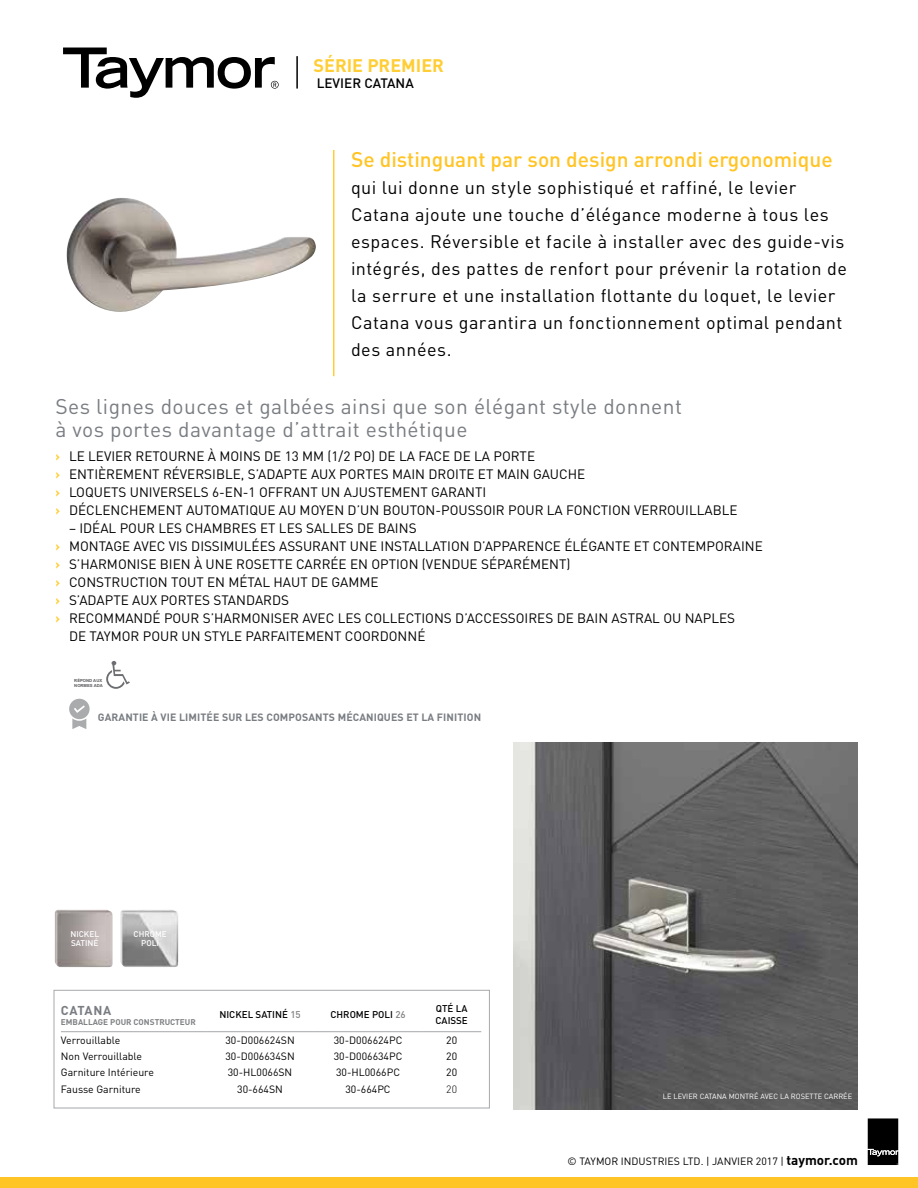
<style>
.page{position:relative;width:918px;height:1188px;background:#fff}
.page>*{position:absolute;margin:0;border:0;box-sizing:border-box;transform-origin:0 0}
.t1{font:21px/22.5px "DIN";letter-spacing:.02em;color:#797d82}
.t2{font:500 21px "DIN";color:#ffc425}
.t3{font:18px/27px "DIN";letter-spacing:.025em;color:#000}
.t4{font:700 18px "DIN";color:#ffce35}
.t5{font:13.5px/18px "DIN";color:#000}
.t6{font:500 13.5px "DIN";color:#000}
.t7{font:700 12.75px "DIN";letter-spacing:.045em;color:#797d82}
.t8{font:10.5px "DIN";color:#000}
.t9{font:700 10.5px "DIN";letter-spacing:.01em;color:#797d82}
.t10{font:300 10.5px "DIN";color:#000}
.t11{font:500 9.75px/12px "DIN";color:#000}
.t12{font:700 8.25px "DIN";color:#808285}
.t13{font:500 8.25px/9.3px "DIN";color:#fff;text-align:center}
.t14{font:7.5px "DIN";color:#fff}
.t15{font:700 4.2px/5.1px "Arial";color:#58595b}
.s1{font-weight:700;color:#ffce35}
.s2{color:#808285}
.s3{font-weight:700;font-size:13.5px}
</style>
<div class="page">
<img style="left:513px;top:742px;width:345px;height:368px">
<div style="left:0;top:1178px;width:918px;height:10px;background:#ffc425"></div>
<svg style="left:867px;top:1118px;width:31px;height:47px"></svg>
<hr style="left:333px;top:150px;width:1px;height:226px;background:#ffce35">
<img style="left:66px;top:198px;width:250px;height:114px">
<img style="left:120px;top:910px;width:59px;height:57px">
<img style="left:55px;top:910px;width:58px;height:57px">
<svg style="left:106px;top:661px;width:24px;height:28px"></svg>
<svg style="left:69px;top:699px;width:21px;height:30px"></svg>
<hr style="left:61px;top:1031px;width:145px;height:1px;background:#a7a9ac">
<hr style="left:206px;top:1031px;width:108px;height:1px;background:#a7a9ac">
<hr style="left:314px;top:1031px;width:108px;height:1px;background:#a7a9ac">
<hr style="left:422px;top:1031px;width:59px;height:1px;background:#a7a9ac">
<div style="left:54px;top:990px;width:436px;height:118px;border:1px solid #a7a9ac"></div>
<svg style="left:63px;top:48px;width:216px;height:50px"></svg>
<hr style="left:296px;top:56px;width:2px;height:33px;background:#000">
<h2 class="t4" style="left:314px;top:53px;width:132px">SÉRIE PREMIER</h2>
<p class="t6" style="left:317px;top:75px;width:99px">LEVIER CATANA</p>
<h1 class="t2" style="left:351px;top:146px;width:483px">Se distinguant par son design arrondi ergonomique</h1>
<p class="t3" style="left:351px;top:173px;width:498px">qui lui donne un style sophistiqué et raffiné, le levier Catana ajoute une touche d’élégance moderne à tous les espaces. Réversible et facile à installer avec des guide-vis intégrés, des pattes de renfort pour prévenir la rotation de la serrure et une installation flottante du loquet, le levier Catana vous garantira un fonctionnement optimal pendant des années.</p>
<h1 class="t1" style="left:56px;top:395px;width:628px">Ses lignes douces et galbées ainsi que son élégant style donnent à vos portes davantage d’attrait esthétique</h1>
<p class="t5" style="left:56px;top:447px;width:684px"><span class="s1">›</span> LE LEVIER RETOURNE À MOINS DE 13 MM (1/2 PO) DE LA FACE DE LA PORTE<br><span class="s1">›</span> ENTIÈREMENT RÉVERSIBLE, S’ADAPTE AUX PORTES MAIN DROITE ET MAIN GAUCHE<br><span class="s1">›</span> LOQUETS UNIVERSELS 6-EN-1 OFFRANT UN AJUSTEMENT GARANTI<br><span class="s1">›</span> DÉCLENCHEMENT AUTOMATIQUE AU MOYEN D’UN BOUTON-POUSSOIR POUR LA FONCTION VERROUILLABLE</p>
<p class="t5" style="left:69px;top:519px;width:349px">– IDÉAL POUR LES CHAMBRES ET LES SALLES DE BAINS</p>
<p class="t5" style="left:56px;top:537px;width:709px"><span class="s1">›</span> MONTAGE AVEC VIS DISSIMULÉES ASSURANT UNE INSTALLATION D’APPARENCE ÉLÉGANTE ET CONTEMPORAINE</p>
<p class="t5" style="left:56px;top:555px;width:517px"><span class="s1">›</span> S’HARMONISE BIEN À UNE ROSETTE CARRÉE EN OPTION (VENDUE SÉPARÉMENT)</p>
<p class="t5" style="left:56px;top:573px;width:325px"><span class="s1">›</span> CONSTRUCTION TOUT EN MÉTAL HAUT DE GAMME</p>
<p class="t5" style="left:56px;top:591px;width:235px"><span class="s1">›</span> S’ADAPTE AUX PORTES STANDARDS</p>
<p class="t5" style="left:56px;top:609px;width:681px"><span class="s1">›</span> RECOMMANDÉ POUR S’HARMONISER AVEC LES COLLECTIONS D’ACCESSOIRES DE BAIN ASTRAL OU NAPLES</p>
<p class="t5" style="left:69px;top:627px;width:358px">DE TAYMOR POUR UN STYLE PARFAITEMENT COORDONNÉ</p>
<p class="t15" style="left:74px;top:678px;width:30px">RÉPOND AUX<br>NORMES ADA</p>
<p class="t9" style="left:98px;top:710px;width:385px">GARANTIE À VIE LIMITÉE SUR LES COMPOSANTS MÉCANIQUES ET LA FINITION</p>
<p class="t13" style="left:70px;top:929px;width:30px;text-align:left">NICKEL<br>SATINÉ</p>
<p class="t13" style="left:134px;top:929px;width:35px">CHROME<br>POLI</p>
<p class="t7" style="left:61px;top:1002px;width:52px">CATANA</p>
<p class="t12" style="left:61px;top:1016px;width:136px">EMBALLAGE POUR CONSTRUCTEUR</p>
<p class="t11" style="left:219px;top:1009px;width:83px">NICKEL SATINÉ <span class="s2">15</span></p>
<p class="t11" style="left:330px;top:1009px;width:77px">CHROME POLI <span class="s2">26</span></p>
<p class="t11" style="left:436px;top:1003px;width:34px">QTÉ LA<br>CAISSE</p>
<p class="t8" style="left:61px;top:1034px;width:61px">Verrouillable</p>
<p class="t8" style="left:225px;top:1034px;width:71px">30-D006624SN</p>
<p class="t8" style="left:334px;top:1034px;width:70px">30-D006624PC</p>
<p class="t8" style="left:446px;top:1034px;width:12px">20</p>
<p class="t8" style="left:61px;top:1050px;width:83px">Non Verrouillable</p>
<p class="t8" style="left:225px;top:1050px;width:71px">30-D006634SN</p>
<p class="t8" style="left:334px;top:1050px;width:70px">30-D006634PC</p>
<p class="t8" style="left:446px;top:1050px;width:12px">20</p>
<p class="t8" style="left:61px;top:1066px;width:95px">Garniture Intérieure</p>
<p class="t8" style="left:228px;top:1066px;width:66px">30-HL0066SN</p>
<p class="t8" style="left:336px;top:1066px;width:65px">30-HL0066PC</p>
<p class="t8" style="left:446px;top:1066px;width:12px">20</p>
<p class="t8" style="left:61px;top:1082px;width:81px">Fausse Garniture</p>
<p class="t8" style="left:237px;top:1082px;width:47px">30-664SN</p>
<p class="t8" style="left:345px;top:1082px;width:47px">30-664PC</p>
<p class="t10" style="left:446px;top:1082px;width:12px">20</p>
<p class="t14" style="left:663px;top:1092px;width:191px">LE LEVIER CATANA MONTRÉ AVEC LA ROSETTE CARRÉE</p>
<p class="t8" style="left:568px;top:1155px;width:292px">© TAYMOR INDUSTRIES LTD. | JANVIER 2017 | <span class="s3">taymor.com</span></p>
</div>
